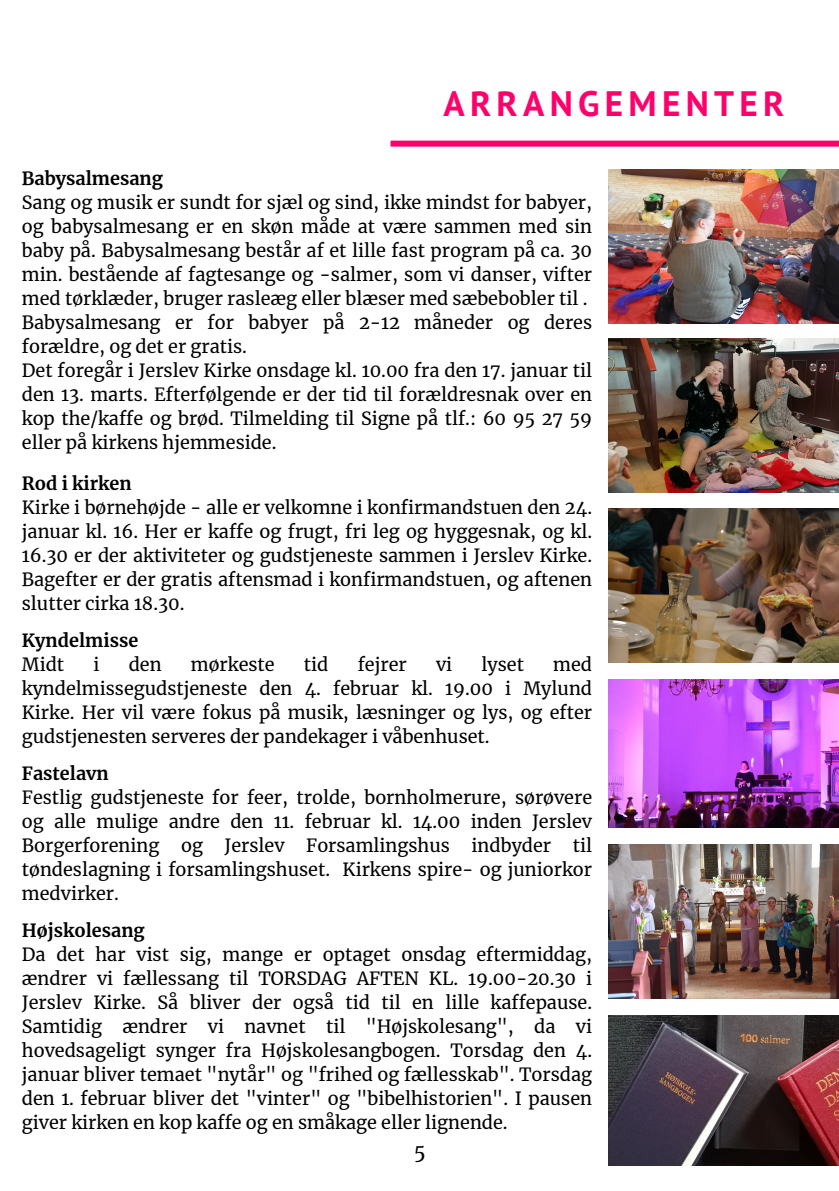
<style>
.page{position:relative;width:839px;height:1191px;background:#fff}
.page>*{position:absolute;margin:0;border:0;box-sizing:border-box;transform-origin:0 0}
.t1{font:700 35.2px "PT Sans";letter-spacing:.15em;color:#ff006b}
.t2{font:20px "Merriweather";color:#000}
.t3{font:18px/24px "Merriweather";color:#000;text-align:justify}
.t4{font:700 18px "Merriweather";color:#000}
</style>
<div class="page">
<div style="left:390px;top:141px;width:448px;height:6px;background:#ff006b"></div>
<img style="left:608px;top:679px;width:230px;height:149px">
<img style="left:608px;top:169px;width:230px;height:155px">
<img style="left:608px;top:338px;width:230px;height:155px">
<img style="left:608px;top:844px;width:230px;height:155px">
<img style="left:608px;top:1016px;width:230px;height:150px">
<img style="left:608px;top:508px;width:230px;height:155px">
<p class="t1" style="left:443px;top:81px;width:342px">ARRANGEMENTER</p>
<p class="t4" style="left:22px;top:167px;width:143px">Babysalmesang</p>
<p class="t3" style="left:22px;top:190px;width:571px">Sang og musik er sundt for sjæl og sind, ikke mindst for babyer, og babysalmesang er en skøn måde at være sammen med sin baby på. Babysalmesang består af et lille fast program på ca. 30 min. bestående af fagtesange og -salmer, som vi danser, vifter med tørklæder, bruger rasleæg eller blæser med sæbebobler til .</p>
<p class="t3" style="left:22px;top:310px;width:571px">Babysalmesang er for babyer på 2-12 måneder og deres forældre, og det er gratis.</p>
<p class="t3" style="left:22px;top:358px;width:571px">Det foregår i Jerslev Kirke onsdage kl. 10.00 fra den 17. januar til den 13. marts. Efterfølgende er der tid til forældresnak over en kop the/kaffe og brød. Tilmelding til Signe på tlf.: 60 95 27 59 eller på kirkens hjemmeside.</p>
<p class="t4" style="left:22px;top:472px;width:111px">Rod i kirken</p>
<p class="t3" style="left:22px;top:496px;width:571px">Kirke i børnehøjde - alle er velkomne i konfirmandstuen den 24. januar kl. 16. Her er kaffe og frugt, fri leg og hyggesnak, og kl.<br>16.30 er der aktiviteter og gudstjeneste sammen i Jerslev Kirke.<br>Bagefter er der gratis aftensmad i konfirmandstuen, og aftenen slutter cirka 18.30.</p>
<p class="t4" style="left:22px;top:629px;width:118px">Kyndelmisse</p>
<p class="t3" style="left:22px;top:653px;width:44px">Midt</p>
<p class="t3" style="left:93px;top:653px;width:7px">i</p>
<p class="t3" style="left:129px;top:653px;width:34px">den</p>
<p class="t3" style="left:191px;top:653px;width:85px">mørkeste</p>
<p class="t3" style="left:304px;top:653px;width:26px">tid</p>
<p class="t3" style="left:358px;top:653px;width:50px">fejrer</p>
<p class="t3" style="left:436px;top:653px;width:18px">vi</p>
<p class="t3" style="left:481px;top:653px;width:44px">lyset</p>
<p class="t3" style="left:22px;top:653px;width:571px;text-indent:531px">med kyndelmissegudstjeneste den 4. februar kl. 19.00 i Mylund Kirke. Her vil være fokus på musik, læsninger og lys, og efter gudstjenesten serveres der pandekager i våbenhuset.</p>
<p class="t4" style="left:22px;top:762px;width:88px">Fastelavn</p>
<p class="t3" style="left:22px;top:785px;width:571px">Festlig gudstjeneste for feer, trolde, bornholmerure, sørøvere og alle mulige andre den 11. februar kl. 14.00 inden Jerslev Borgerforening og Jerslev Forsamlingshus indbyder til tøndeslagning i forsamlingshuset. Kirkens spire- og juniorkor medvirker.</p>
<p class="t4" style="left:22px;top:919px;width:124px">Højskolesang</p>
<p class="t3" style="left:22px;top:942px;width:571px">Da det har vist sig, mange er optaget onsdag eftermiddag, ændrer vi fællessang til TORSDAG AFTEN KL. 19.00-20.30 i Jerslev Kirke. Så bliver der også tid til en lille kaffepause.<br>Samtidig ændrer vi navnet til "Højskolesang", da vi hovedsageligt synger fra Højskolesangbogen. Torsdag den 4. januar bliver temaet "nytår" og "frihed og fællesskab". Torsdag den 1. februar bliver det "vinter" og "bibelhistorien". I pausen giver kirken en kop kaffe og en småkage eller lignende.</p>
<p class="t2" style="left:414px;top:1139px;width:13px">5</p>
</div>
